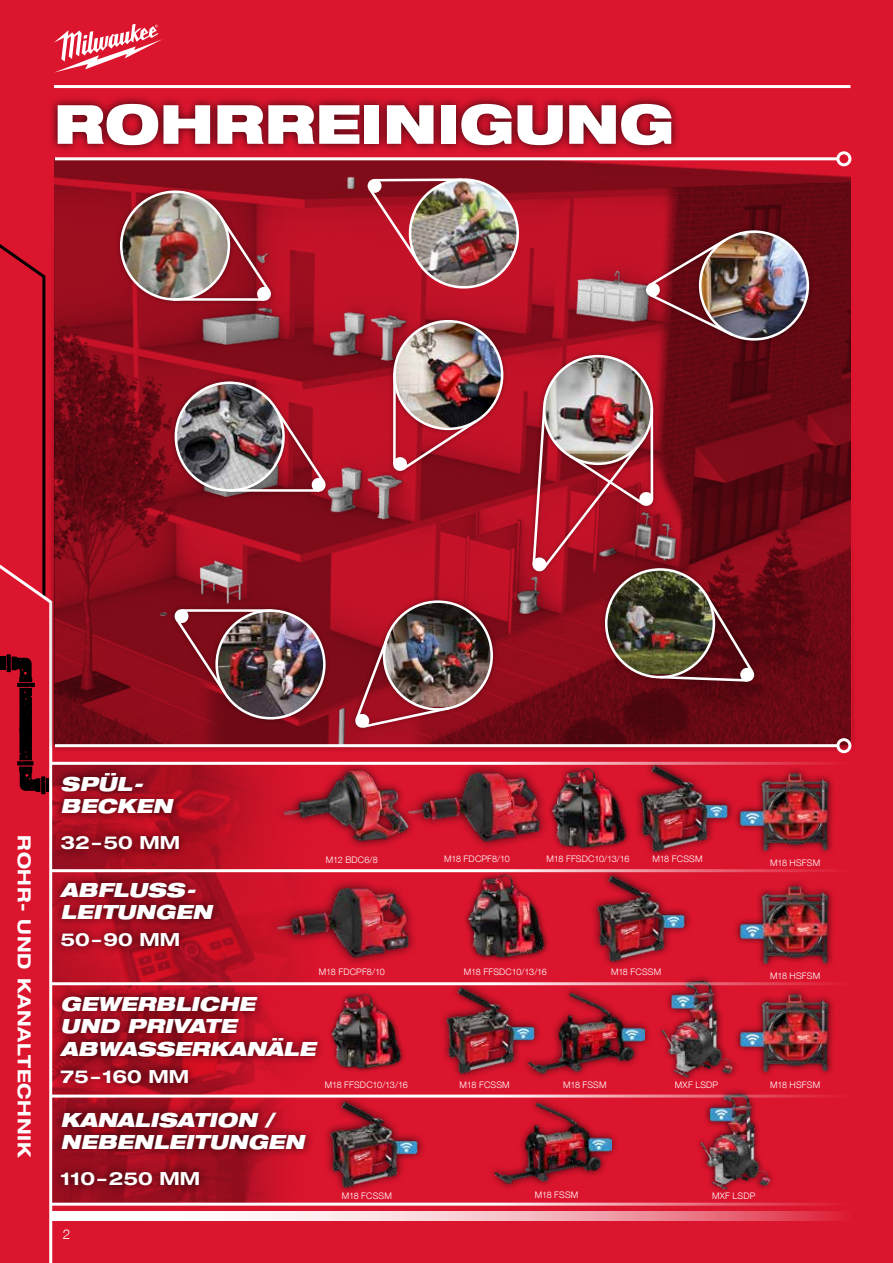
<style>
.page{position:relative;width:893px;height:1263px;background:#dc152e}
.page>*{position:absolute;margin:0;border:0;box-sizing:border-box;transform-origin:0 0}
.t1{font:900 expanded 54px "Helvetica Neue LT Com";color:#fff}
.t2{font:italic 900 expanded 19.5px/22.5px "Helvetica Neue LT Com";color:#fff}
.t3{font:700 expanded 18px "Helvetica Neue LT Com";color:#fff}
.t4{font:700 expanded 18px "Helvetica Neue LT Com";letter-spacing:.04em;color:#fff}
.t5{font:300 13.5px "Helvetica Neue LT Com";color:#fff}
.t6{font:300 9px "Helvetica Neue LT Com";letter-spacing:.015em;color:#fff}
.t7{font:300 9px "Helvetica Neue LT Com";letter-spacing:-.015em;color:#fff}
</style>
<div class="page">
<svg style="left:0;top:244px;width:55px;height:1019px"></svg>
<svg style="left:54px;top:24px;width:108px;height:49px"></svg>
<svg style="left:51px;top:1211px;width:791px;height:9px;background:#f4bcc3"></svg>
<hr style="left:54px;top:85px;width:796px;height:3px;background:#fff">
<div style="left:48px;top:163px;width:810px;height:589px;background:#000;opacity:.5"></div>
<img style="left:55px;top:160px;width:795px;height:585px">
<div style="left:641px;top:225px;width:173px;height:121px;background:#000;opacity:.35"></div>
<img style="left:700px;top:232px;width:108px;height:107px">
<div style="left:699px;top:230px;width:110px;height:111px;border:3px solid #fff;border-radius:50%"></div>
<img style="left:645px;top:237px;width:91px;height:101px">
<div style="left:115px;top:185px;width:161px;height:121px;background:#000;opacity:.35"></div>
<img style="left:121px;top:192px;width:108px;height:107px">
<div style="left:120px;top:190px;width:110px;height:111px;border:3px solid #fff;border-radius:50%"></div>
<hr style="left:173px;top:298px;width:91px;height:3px;background:#fff">
<svg style="left:218px;top:214px;width:54px;height:88px;background:#a43945"></svg>
<div style="left:170px;top:376px;width:161px;height:121px;background:#000;opacity:.35"></div>
<img style="left:176px;top:383px;width:108px;height:107px">
<div style="left:175px;top:381px;width:110px;height:111px;border:3px solid #fff;border-radius:50%"></div>
<hr style="left:228px;top:489px;width:91px;height:3px;background:#fff">
<svg style="left:272px;top:405px;width:55px;height:88px;background:#a63644"></svg>
<div style="left:388px;top:315px;width:121px;height:161px;background:#000;opacity:.35"></div>
<img style="left:394px;top:321px;width:108px;height:107px">
<div style="left:393px;top:320px;width:110px;height:110px;border:3px solid #fff;border-radius:50%"></div>
<hr style="left:393px;top:373px;width:3px;height:91px;background:#fff">
<svg style="left:392px;top:418px;width:88px;height:54px;background:#ac3342"></svg>
<div style="left:527px;top:350px;width:131px;height:227px;background:#000;opacity:.35"></div>
<img style="left:544px;top:358px;width:108px;height:47px">
<img style="left:531px;top:405px;width:123px;height:167px">
<div style="left:170px;top:604px;width:161px;height:121px;background:#000;opacity:.35"></div>
<img style="left:217px;top:610px;width:107px;height:108px">
<div style="left:215px;top:609px;width:111px;height:110px;border:3px solid #fff;border-radius:50%"></div>
<hr style="left:181px;top:609px;width:91px;height:3px;background:#fff">
<svg style="left:173px;top:608px;width:55px;height:88px;background:#8d2f39"></svg>
<div style="left:600px;top:563px;width:159px;height:124px;background:#000;opacity:.35"></div>
<img style="left:606px;top:569px;width:108px;height:105px">
<div style="left:605px;top:568px;width:110px;height:110px;border:3px solid #fff;border-radius:50%"></div>
<img style="left:657px;top:590px;width:99px;height:93px">
<img style="left:366px;top:174px;width:157px;height:116px">
<div style="left:350px;top:595px;width:148px;height:138px;background:#000;opacity:.35"></div>
<img style="left:384px;top:602px;width:108px;height:105px">
<img style="left:354px;top:630px;width:98px;height:99px">
<hr style="left:55px;top:157px;width:783px;height:3px;background:#fff">
<div style="left:836px;top:151px;width:15px;height:15px;border:3px solid #fff;border-radius:50%"></div>
<hr style="left:55px;top:744px;width:783px;height:3px;background:#fff">
<div style="left:836px;top:738px;width:15px;height:15px;border:3px solid #fff;border-radius:50%"></div>
<img style="left:52px;top:765px;width:276px;height:438px">
<img style="left:460px;top:872px;width:92px;height:89px">
<div style="left:275px;top:761px;width:142px;height:89px;background:#d4142b"></div>
<img style="left:283px;top:768px;width:115px;height:77px">
<div style="left:398px;top:762px;width:151px;height:89px;background:#000;opacity:.75"></div>
<img style="left:406px;top:761px;width:143px;height:84px">
<div style="left:267px;top:878px;width:151px;height:89px;background:#d1132b"></div>
<img style="left:275px;top:874px;width:143px;height:87px">
<div style="left:487px;top:1095px;width:132px;height:96px;background:#000;opacity:.75"></div>
<img style="left:484px;top:1097px;width:127px;height:94px">
<img style="left:545px;top:765px;width:85px;height:86px">
<img style="left:587px;top:872px;width:105px;height:94px">
<img style="left:543px;top:985px;width:102px;height:93px">
<div style="left:52px;top:764px;width:136px;height:95px;background:#000;opacity:.75"></div>
<div style="left:51px;top:873px;width:171px;height:82px;background:#000;opacity:.75"></div>
<div style="left:51px;top:987px;width:275px;height:105px;background:#000;opacity:.75"></div>
<div style="left:52px;top:1103px;width:263px;height:92px;background:#000;opacity:.75"></div>
<div style="left:327px;top:988px;width:79px;height:86px;background:#dc152e"></div>
<img style="left:325px;top:990px;width:79px;height:88px">
<img style="left:436px;top:985px;width:106px;height:93px">
<img style="left:646px;top:978px;width:101px;height:101px">
<div style="left:322px;top:1093px;width:104px;height:102px;background:#dc152e"></div>
<img style="left:320px;top:1097px;width:105px;height:95px">
<div style="left:693px;top:1087px;width:83px;height:108px;background:#000;opacity:.75"></div>
<img style="left:685px;top:1092px;width:99px;height:99px">
<div style="left:48px;top:94px;width:633px;height:61px;background:#000;opacity:.75"></div>
<img style="left:630px;top:761px;width:105px;height:95px">
<hr style="left:51px;top:762px;width:800px;height:3px;background:#fff">
<hr style="left:51px;top:869px;width:800px;height:3px;background:#fff">
<hr style="left:51px;top:982px;width:800px;height:3px;background:#fff">
<hr style="left:51px;top:1094px;width:800px;height:3px;background:#fff">
<hr style="left:51px;top:1203px;width:800px;height:3px;background:#fff">
<div style="left:732px;top:987px;width:103px;height:92px;background:#000;opacity:.75"></div>
<img style="left:732px;top:990px;width:99px;height:83px">
<div style="left:732px;top:766px;width:103px;height:91px;background:#000;opacity:.75"></div>
<img style="left:732px;top:769px;width:99px;height:83px">
<div style="left:732px;top:879px;width:103px;height:91px;background:#000;opacity:.75"></div>
<img style="left:732px;top:882px;width:99px;height:83px">
<h1 class="t1" style="left:54px;top:89px;width:622px">ROHRREINIGUNG</h1>
<h3 class="t4" style="left:36px;top:835px;width:324px;rotate:90deg">ROHR- UND KANALTECHNIK</h3>
<h2 class="t2" style="left:61px;top:772px;width:113px">SPÜL-<br>BECKEN</h2>
<h3 class="t3" style="left:61px;top:831px;width:121px">32–50 MM</h3>
<h2 class="t2" style="left:61px;top:878px;width:153px">ABFLUSS-<br>LEITUNGEN</h2>
<h3 class="t3" style="left:61px;top:928px;width:121px">50–90 MM</h3>
<p class="t6" style="left:326px;top:855px;width:53px">M12 BDC6/8</p>
<p class="t6" style="left:444px;top:853px;width:67px">M18 FDCPF8/10</p>
<p class="t7" style="left:546px;top:853px;width:84px">M18 FFSDC10/13/16</p>
<p class="t6" style="left:652px;top:853px;width:52px">M18 FCSSM</p>
<p class="t6" style="left:319px;top:966px;width:67px">M18 FDCPF8/10</p>
<p class="t7" style="left:464px;top:966px;width:84px">M18 FFSDC10/13/16</p>
<p class="t6" style="left:611px;top:966px;width:52px">M18 FCSSM</p>
<h2 class="t2" style="left:61px;top:992px;width:256px">GEWERBLICHE<br>UND PRIVATE<br>ABWASSERKANÄLE</h2>
<h3 class="t3" style="left:61px;top:1064px;width:130px">75–160 MM</h3>
<h2 class="t2" style="left:61px;top:1108px;width:245px">KANALISATION /<br>NEBENLEITUNGEN</h2>
<h3 class="t3" style="left:61px;top:1167px;width:141px">110–250 MM</h3>
<p class="t7" style="left:325px;top:1079px;width:84px">M18 FFSDC10/13/16</p>
<p class="t6" style="left:460px;top:1079px;width:52px">M18 FCSSM</p>
<p class="t6" style="left:563px;top:1079px;width:45px">M18 FSSM</p>
<p class="t6" style="left:675px;top:1079px;width:45px">MXF LSDP</p>
<h3 class="t5" style="left:63px;top:1226px;width:9px">2</h3>
<p class="t6" style="left:535px;top:1189px;width:45px">M18 FSSM</p>
<p class="t6" style="left:342px;top:1190px;width:52px">M18 FCSSM</p>
<p class="t6" style="left:712px;top:1190px;width:45px">MXF LSDP</p>
<p class="t6" style="left:770px;top:858px;width:52px">M18 HSFSM</p>
<p class="t6" style="left:770px;top:970px;width:52px">M18 HSFSM</p>
<p class="t6" style="left:770px;top:1079px;width:52px">M18 HSFSM</p>
</div>
